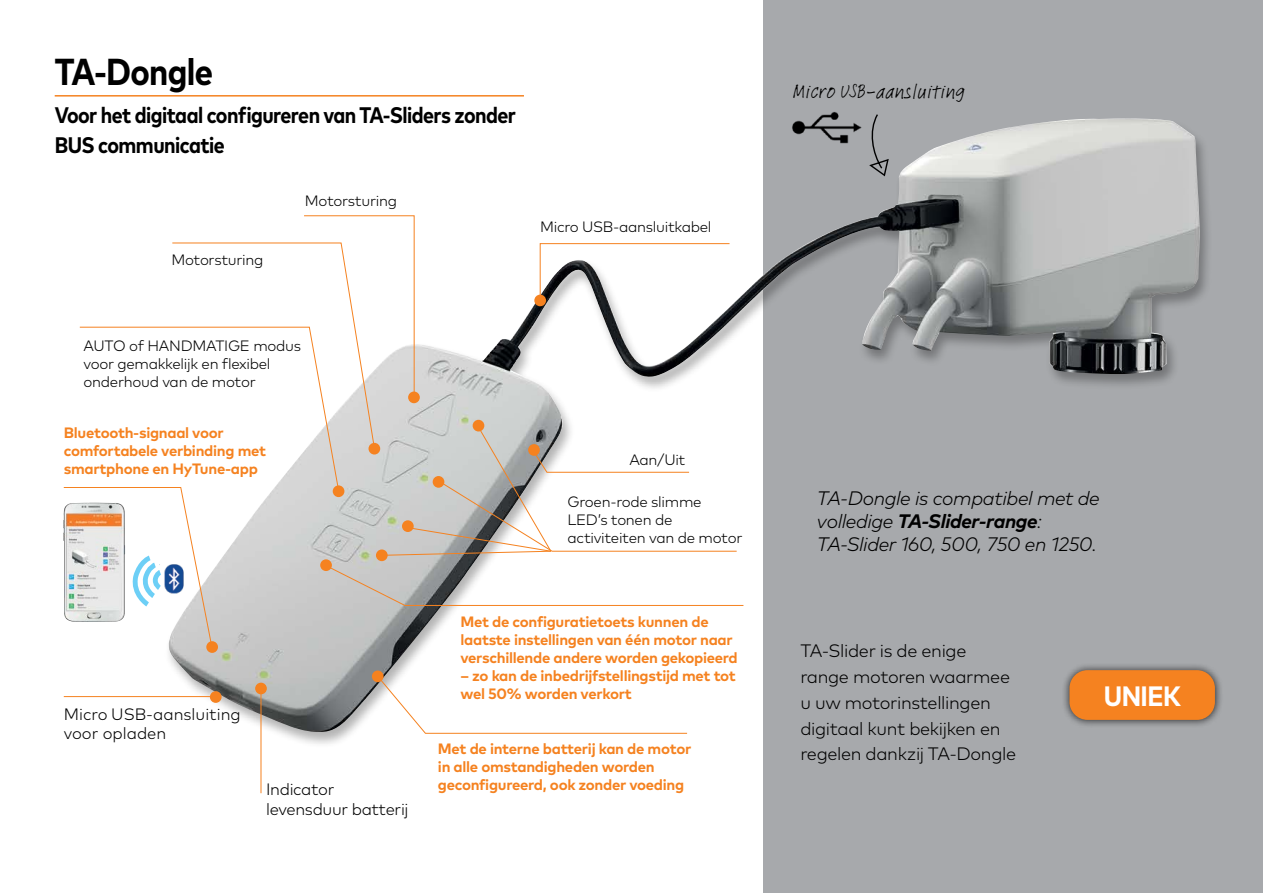
<style>
.page{position:relative;width:1263px;height:893px;background:#fff}
.page>*{position:absolute;margin:0;border:0;box-sizing:border-box;transform-origin:0 0}
.t1{font:700 condensed 37.5px "Mark Pro";letter-spacing:-.02em;color:#000}
.t2{font:700 condensed 28.05px "Mark Pro";letter-spacing:-.02em;color:#fff}
.t3{font:700 condensed 22.5px/30px "Mark Pro";letter-spacing:-.025em;color:#000}
.t4{font:21px "Feltpen Com";color:#000}
.t5{font:italic 300 19.5px/23.4px "Mark Pro";letter-spacing:-.02em;color:#000}
.t6{font:300 18px/25.8px "Mark Pro";letter-spacing:-.02em;color:#000}
.t7{font:300 16.5px/19.8px "Mark Pro";color:#000}
.t8{font:300 16.5px/19.8px "Mark Pro";letter-spacing:-.02em;color:#000}
.t9{font:700 15px/18px "Mark Pro";letter-spacing:-.02em;color:#f58220}
.t10{font:300 15px/18px "Mark Pro";letter-spacing:-.02em;color:#000}
.s1{font-weight:700}
</style>
<div class="page">
<div style="left:763px;top:0;width:500px;height:893px;background:#a7a9ac"></div>
<div style="left:164px;top:117px;width:1049px;height:632px;background:#000;opacity:.3"></div>
<img style="left:167px;top:117px;width:1033px;height:617px">
<div style="left:206px;top:641px;width:12px;height:12px;background:#f58220;border-radius:50%"></div>
<div style="left:255px;top:683px;width:12px;height:11px;background:#f58220;border-radius:50%"></div>
<div style="left:210px;top:691px;width:12px;height:12px;background:#f58220;border-radius:50%"></div>
<div style="left:372px;top:670px;width:12px;height:12px;background:#f58220;border-radius:50%"></div>
<svg style="left:376px;top:675px;width:312px;height:59px"></svg>
<hr style="left:261px;top:687px;width:1px;height:106px;background:#f58220">
<hr style="left:64px;top:696px;width:150px;height:1px;background:#f58220">
<hr style="left:55px;top:95px;width:469px;height:2px;background:#f58220">
<svg style="left:63px;top:215px;width:681px;height:434px"></svg>
<img style="left:753px;top:111px;width:115px;height:44px">
<svg style="left:868px;top:114px;width:22px;height:64px"></svg>
<div style="left:1061px;top:662px;width:162px;height:66px;background:#000;opacity:.75"></div>
<div style="left:1069px;top:670px;width:146px;height:50px;background:#f58220;border-radius:18px"></div>
<h1 class="t1" style="left:55px;top:43px;width:160px">TA-Dongle</h1>
<h3 class="t3" style="left:55px;top:98px;width:463px">Voor het digitaal configureren van TA-Sliders zonder<br>BUS communicatie</h3>
<p class="t10" style="left:171px;top:249px;width:94px">Motorsturing</p>
<p class="t10" style="left:305px;top:190px;width:94px">Motorsturing</p>
<p class="t10" style="left:84px;top:336px;width:219px">AUTO of HANDMATIGE modus voor gemakkelijk en flexibel onderhoud van de motor</p>
<p class="t9" style="left:64px;top:423px;width:204px">Bluetooth-signaal voor comfortabele verbinding met smartphone en HyTune-app</p>
<p class="t7" style="left:64px;top:702px;width:178px">Micro USB-aansluiting voor opladen</p>
<p class="t8" style="left:266px;top:778px;width:144px">Indicator levensduur batterij</p>
<p class="t10" style="left:540px;top:217px;width:173px">Micro USB-aansluitkabel</p>
<p class="t10" style="left:629px;top:449px;width:58px">Aan/Uit</p>
<p class="t10" style="left:567px;top:492px;width:176px">Groen-rode slimme<br>LED’s tonen de activiteiten van de motor</p>
<p class="t9" style="left:460px;top:611px;width:279px">Met de configuratietoets kunnen de laatste instellingen van één motor naar verschillende andere worden gekopieerd</p>
<p class="t9" style="left:460px;top:665px;width:277px">– zo kan de inbedrijfstellingstijd met tot wel 50% worden verkort</p>
<p class="t9" style="left:438px;top:739px;width:255px">Met de interne batterij kan de motor in alle omstandigheden worden geconfigureerd, ook zonder voeding</p>
<h3 class="t4" style="left:792px;top:77px;width:174px">Micro USB-aansluiting</h3>
<h3 class="t5" style="left:817px;top:484px;width:284px">TA-Dongle is compatibel met de volledige <span class="s1">TA-Slider-range</span>:<br>TA-Slider 160, 500, 750 en 1250.</h3>
<p class="t6" style="left:800px;top:636px;width:217px">TA-Slider is de enige range motoren waarmee u uw motorinstellingen digitaal kunt bekijken en regelen dankzij TA-Dongle</p>
<h2 class="t2" style="left:1104px;top:675px;width:79px">UNIEK</h2>
</div>
